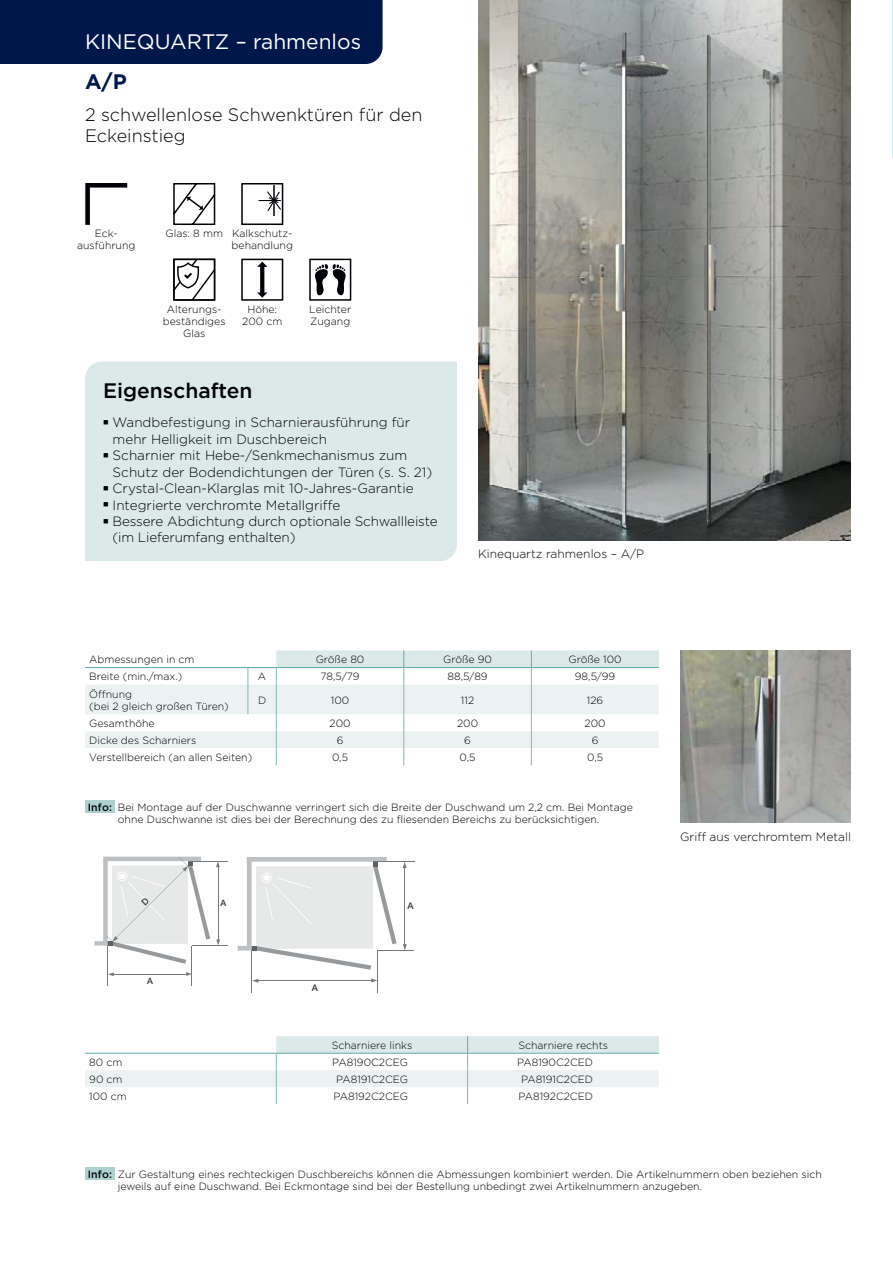
<style>
.page{position:relative;width:893px;height:1263px;background:#fff}
.page>*{position:absolute;margin:0;border:0;box-sizing:border-box;transform-origin:0 0}
.t1{font:21px "Gotham";color:#fff}
.t2{font:500 21px "Gotham";color:#000207}
.t3{font:700 21px "Gotham";color:#001849}
.t4{font:300 18px/21px "Gotham";color:#000207}
.t5{font:300 13.5px/16.5px "Gotham";color:#000207}
.t6{font:300 12px "Gotham";color:#000207}
.t7{font:300 10.5px/12px "Gotham";color:#000207;text-align:center}
.t8{font:500 9.15px "Helvetica Neue";color:#33373a}
.t9{font:500 8.7px "Helvetica Neue";color:#33373a}
.s1{font-weight:500}
</style>
<div class="page">
<img style="left:680px;top:651px;width:170px;height:172px">
<img style="left:478px;top:0;width:372px;height:540px">
<div style="left:173px;top:259px;width:42px;height:42px;border:1px solid #000006"></div>
<svg style="left:174px;top:259px;width:41px;height:41px"></svg>
<div style="left:241px;top:183px;width:42px;height:42px;border:2px solid #000006"></div>
<hr style="left:273px;top:185px;width:2px;height:31px;background:#000006">
<svg style="left:259px;top:190px;width:23px;height:22px"></svg>
<div style="left:241px;top:259px;width:42px;height:42px;border:2px solid #000006"></div>
<svg style="left:260px;top:267px;width:4px;height:26px"></svg>
<svg style="left:257px;top:262px;width:10px;height:5px"></svg>
<svg style="left:257px;top:293px;width:10px;height:5px"></svg>
<svg style="left:173px;top:183px;width:42px;height:42px"></svg>
<div style="left:309px;top:259px;width:42px;height:42px;border:2px solid #000006"></div>
<svg style="left:315px;top:264px;width:31px;height:31px"></svg>
<hr style="left:114px;top:974px;width:72px;height:1px;background:#75797c">
<svg style="left:186px;top:972px;width:6px;height:4px"></svg>
<svg style="left:109px;top:972px;width:5px;height:4px"></svg>
<hr style="left:108px;top:942px;width:1px;height:44px;background:#75797c">
<hr style="left:192px;top:946px;width:1px;height:40px;background:#75797c">
<hr style="left:218px;top:867px;width:1px;height:73px;background:#75797c">
<svg style="left:216px;top:862px;width:4px;height:5px"></svg>
<svg style="left:216px;top:940px;width:4px;height:5px"></svg>
<hr style="left:192px;top:945px;width:35px;height:1px;background:#75797c">
<hr style="left:188px;top:861px;width:39px;height:1px;background:#75797c">
<hr style="left:258px;top:980px;width:113px;height:1px;background:#75797c">
<svg style="left:371px;top:978px;width:6px;height:4px"></svg>
<svg style="left:253px;top:979px;width:5px;height:4px"></svg>
<hr style="left:252px;top:946px;width:1px;height:47px;background:#75797c">
<hr style="left:377px;top:951px;width:1px;height:42px;background:#75797c">
<svg style="left:238px;top:857px;width:159px;height:113px"></svg>
<hr style="left:404px;top:868px;width:1px;height:76px;background:#75797c">
<svg style="left:403px;top:863px;width:3px;height:5px"></svg>
<svg style="left:403px;top:944px;width:4px;height:6px"></svg>
<hr style="left:377px;top:950px;width:37px;height:1px;background:#75797c">
<hr style="left:373px;top:862px;width:41px;height:1px;background:#75797c">
<svg style="left:85px;top:651px;width:574px;height:114px"></svg>
<div style="left:85px;top:1167px;width:30px;height:13px;background:#aed1d0"></div>
<div style="left:85px;top:800px;width:30px;height:13px;background:#aed1d0"></div>
<svg style="left:85px;top:183px;width:43px;height:42px"></svg>
<div style="left:85px;top:362px;width:372px;height:199px;background:#dce9e9"></div>
<svg style="left:85px;top:1036px;width:574px;height:68px"></svg>
<svg style="left:892px;top:0;width:1px;height:158px"></svg>
<div style="left:0;top:0;width:383px;height:64px;background:#001849"></div>
<svg style="left:104px;top:420px;width:4px;height:4px"></svg>
<svg style="left:104px;top:453px;width:4px;height:4px"></svg>
<svg style="left:104px;top:486px;width:4px;height:4px"></svg>
<svg style="left:104px;top:502px;width:4px;height:5px"></svg>
<svg style="left:104px;top:519px;width:4px;height:4px"></svg>
<svg style="left:94px;top:857px;width:116px;height:107px"></svg>
<h1 class="t1" style="left:85px;top:33px;width:278px">KINEQUARTZ – rahmenlos</h1>
<h1 class="t3" style="left:85px;top:74px;width:43px">A/P</h1>
<h2 class="t4" style="left:85px;top:105px;width:339px">2 schwellenlose Schwenktüren für den<br>Eckeinstieg</h2>
<p class="t7" style="left:77px;top:228px;width:60px">Eck&shy;ausführung</p>
<p class="t7" style="left:165px;top:228px;width:59px">Glas: 8 mm</p>
<p class="t7" style="left:232px;top:228px;width:63px;text-align:left">Kalkschutz&shy;behandlung</p>
<p class="t7" style="left:163px;top:304px;width:64px">Alterungs&shy;beständiges<br>Glas</p>
<p class="t7" style="left:242px;top:304px;width:42px">Höhe:<br>200 cm</p>
<p class="t7" style="left:309px;top:304px;width:43px;text-align:left">Leichter<br>Zugang</p>
<h1 class="t2" style="left:103px;top:383px;width:151px">Eigenschaften</h1>
<p class="t5" style="left:112px;top:415px;width:327px">Wandbefestigung in Scharnierausführung für mehr Helligkeit im Duschbereich<br>Scharnier mit Hebe-/Senkmechanismus zum Schutz der Bodendichtungen der Türen (s. S. 21)<br>Crystal-Clean-Klarglas mit 10-Jahres-Garantie Integrierte verchromte Metallgriffe<br>Bessere Abdichtung durch optionale Schwallleiste (im Lieferumfang enthalten)</p>
<p class="t6" style="left:478px;top:549px;width:168px">Kinequartz rahmenlos – A/P</p>
<p class="t7" style="left:89px;top:654px;width:107px">Abmessungen in cm</p>
<p class="t7" style="left:316px;top:654px;width:50px">Größe 80</p>
<p class="t7" style="left:443px;top:654px;width:50px">Größe 90</p>
<p class="t7" style="left:568px;top:654px;width:55px">Größe 100</p>
<p class="t7" style="left:89px;top:671px;width:95px">Breite (min./max.)</p>
<p class="t7" style="left:258px;top:671px;width:10px">A</p>
<p class="t7" style="left:320px;top:671px;width:41px">78,5/79</p>
<p class="t7" style="left:447px;top:671px;width:42px">88,5/89</p>
<p class="t7" style="left:575px;top:671px;width:42px">98,5/99</p>
<p class="t7" style="left:89px;top:689px;width:141px;text-align:left">Öffnung<br>(bei 2 gleich großen Türen)</p>
<p class="t7" style="left:258px;top:695px;width:10px">D</p>
<p class="t7" style="left:331px;top:695px;width:20px">100</p>
<p class="t7" style="left:461px;top:695px;width:15px">112</p>
<p class="t7" style="left:587px;top:695px;width:18px">126</p>
<p class="t7" style="left:89px;top:718px;width:67px">Gesamthöhe</p>
<p class="t7" style="left:329px;top:718px;width:23px">200</p>
<p class="t7" style="left:457px;top:718px;width:23px">200</p>
<p class="t7" style="left:584px;top:718px;width:23px">200</p>
<p class="t7" style="left:89px;top:735px;width:109px">Dicke des Scharniers</p>
<p class="t7" style="left:337px;top:735px;width:8px">6</p>
<p class="t7" style="left:464px;top:735px;width:8px">6</p>
<p class="t7" style="left:592px;top:735px;width:8px">6</p>
<p class="t7" style="left:89px;top:752px;width:164px">Verstellbereich (an allen Seiten)</p>
<p class="t7" style="left:332px;top:752px;width:18px">0,5</p>
<p class="t7" style="left:459px;top:752px;width:18px">0,5</p>
<p class="t7" style="left:587px;top:752px;width:18px">0,5</p>
<p class="t7" style="left:88px;top:801px;width:547px;line-height:12.8px"><span class="s1">Info:</span> Bei Montage auf der Duschwanne verringert sich die Breite der Duschwand um 2,2 cm. Bei Montage ohne Duschwanne ist dies bei der Berechnung des zu fliesenden Bereichs zu berücksichtigen.</p>
<p class="t9" style="left:147px;top:978px;width:7px">A</p>
<p class="t9" style="left:221px;top:900px;width:7px">A</p>
<p class="t8" style="left:407px;top:902px;width:8px">A</p>
<p class="t8" style="left:312px;top:985px;width:8px">A</p>
<p class="t7" style="left:332px;top:1040px;width:82px">Scharniere links</p>
<p class="t7" style="left:518px;top:1040px;width:91px">Scharniere rechts</p>
<p class="t7" style="left:89px;top:1057px;width:35px">80 cm</p>
<p class="t7" style="left:332px;top:1057px;width:77px">PA8190C2CEG</p>
<p class="t7" style="left:517px;top:1057px;width:77px">PA8190C2CED</p>
<p class="t7" style="left:89px;top:1074px;width:35px">90 cm</p>
<p class="t7" style="left:336px;top:1074px;width:73px">PA8191C2CEG</p>
<p class="t7" style="left:521px;top:1074px;width:73px">PA8191C2CED</p>
<p class="t7" style="left:89px;top:1091px;width:39px">100 cm</p>
<p class="t7" style="left:334px;top:1091px;width:76px">PA8192C2CEG</p>
<p class="t7" style="left:518px;top:1091px;width:76px">PA8192C2CED</p>
<p class="t6" style="left:680px;top:832px;width:172px">Griff aus verchromtem Metall</p>
<p class="t7" style="left:118px;top:1168px;width:705px;line-height:12.8px;text-align:left;text-indent:-30px"><span class="s1">Info:</span> Zur Gestaltung eines rechteckigen Duschbereichs können die Abmessungen kombiniert werden. Die Artikelnummern oben beziehen sich jeweils auf eine Duschwand. Bei Eckmontage sind bei der Bestellung unbedingt zwei Artikelnummern anzugeben.</p>
</div>
